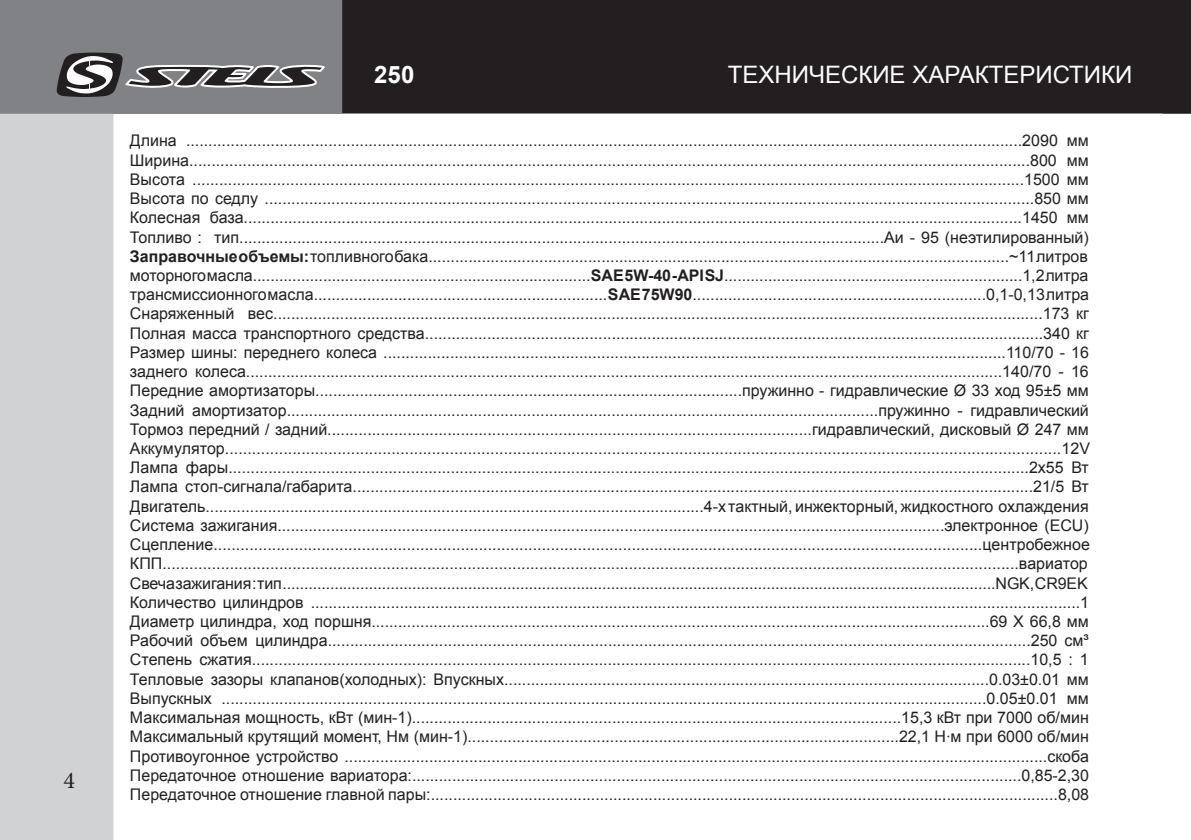
<style>
.page{position:relative;width:1191px;height:840px;background:#fff}
.page>*{position:absolute;margin:0;border:0;box-sizing:border-box;transform-origin:0 0}
.t1{font:24px "Arial";color:#fff}
.t2{font:700 24px "Arial";color:#fff}
.t3{font:24px "Minion Pro";color:#231f20}
.t4{font:16px "Arial";color:#231f20}
.s1{font-weight:700}
</style>
<div class="page">
<div style="left:342px;top:0;width:820px;height:113px;background:#231f20"></div>
<div style="left:0;top:113px;width:113px;height:726px;background:#d1d2d4"></div>
<svg style="left:0;top:0;width:342px;height:113px;background:#7e8082"></svg>
<div style="left:1162px;top:0;width:29px;height:113px;background:#231f20"></div>
<p class="t3" style="left:64px;top:763px;width:13px">4</p>
<p class="t2" style="left:374px;top:59px;width:42px">250</p>
<p class="t1" style="left:727px;top:59px;width:406px">ТЕХНИЧЕСКИЕ ХАРАКТЕРИСТИКИ</p>
<p class="t4" style="left:130px;top:130px;width:960px">Длина ............................................................................................................................................................................................2090 мм</p>
<p class="t4" style="left:130px;top:149px;width:960px">Ширина.............................................................................................................................................................................................800 мм</p>
<p class="t4" style="left:130px;top:169px;width:960px">Высота ...........................................................................................................................................................................................1500 мм</p>
<p class="t4" style="left:130px;top:188px;width:960px">Высота по седлу .............................................................................................................................................................................850 мм</p>
<p class="t4" style="left:130px;top:207px;width:960px">Колесная база...............................................................................................................................................................................1450 мм</p>
<p class="t4" style="left:130px;top:226px;width:960px">Топливо : тип.................................................................................................................................................Аи - 95 (неэтилированный)</p>
<p class="t4" style="left:130px;top:245px;width:959px"><span class="s1">Заправочные объемы:</span> топливного бака...................................................................................................................................~11 литров</p>
<p class="t4" style="left:130px;top:265px;width:960px">моторного масла.............................................................................<span class="s1">SAE 5W-40 - API SJ</span>....................................................................1,2 литра</p>
<p class="t4" style="left:130px;top:284px;width:960px">трансмиссионного масла.................................................................. <span class="s1">SAE 75W90</span>..................................................................0,1-0,13 литра</p>
<p class="t4" style="left:130px;top:303px;width:960px">Снаряженный вес.............................................................................................................................................................................173 кг</p>
<p class="t4" style="left:130px;top:322px;width:960px">Полная масса транспортного средства...........................................................................................................................................340 кг</p>
<p class="t4" style="left:130px;top:341px;width:960px">Размер шины: переднего колеса ............................................................................................................................................110/70 - 16</p>
<p class="t4" style="left:130px;top:361px;width:960px">заднего колеса..........................................................................................................................................................................140/70 - 16</p>
<p class="t4" style="left:130px;top:380px;width:960px">Передние амортизаторы................................................................................................пружинно - гидравлические Ø 33 ход 95±5 мм</p>
<p class="t4" style="left:130px;top:399px;width:960px">Задний амортизатор.....................................................................................................................................пружинно - гидравлический</p>
<p class="t4" style="left:130px;top:418px;width:960px">Тормоз передний / задний.............................................................................................................гидравлический, дисковый Ø 247 мм</p>
<p class="t4" style="left:130px;top:437px;width:961px">Аккумулятор..........................................................................................................................................................................................12V</p>
<p class="t4" style="left:130px;top:457px;width:960px">Лампа фары....................................................................................................................................................................................2х55 Вт</p>
<p class="t4" style="left:130px;top:476px;width:960px">Лампа стоп-сигнала/габарита.........................................................................................................................................................21/5 Вт</p>
<p class="t4" style="left:130px;top:495px;width:960px">Двигатель................................................................................................................4-х тактный, инжекторный, жидкостного охлаждения</p>
<p class="t4" style="left:130px;top:514px;width:960px">Система зажигания......................................................................................................................................................электронное (ECU)</p>
<p class="t4" style="left:130px;top:533px;width:961px">Сцепление...........................................................................................................................................................................центробежное</p>
<p class="t4" style="left:130px;top:553px;width:959px">КПП...............................................................................................................................................................................................вариатор</p>
<p class="t4" style="left:130px;top:572px;width:959px">Свеча зажигания : тип .....................................................................................................................................................................NGK, CR9EK</p>
<p class="t4" style="left:130px;top:591px;width:960px">Количество цилиндров .............................................................................................................................................................................1</p>
<p class="t4" style="left:130px;top:610px;width:960px">Диаметр цилиндра, ход поршня...........................................................................................................................................69 Х 66,8 мм</p>
<p class="t4" style="left:130px;top:629px;width:960px">Рабочий объем цилиндра..............................................................................................................................................................250 см³</p>
<p class="t4" style="left:130px;top:649px;width:960px">Степень сжатия...............................................................................................................................................................................10,5 : 1</p>
<p class="t4" style="left:130px;top:668px;width:960px">Тепловые зазоры клапанов(холодных): Впускных.............................................................................................................0.03±0.01 мм</p>
<p class="t4" style="left:130px;top:687px;width:960px">Выпускных ............................................................................................................................................................................0.05±0.01 мм</p>
<p class="t4" style="left:130px;top:706px;width:960px">Максимальная мощность, кВт (мин-1)..............................................................................................................15,3 кВт при 7000 об/мин</p>
<p class="t4" style="left:130px;top:725px;width:960px">Максимальный крутящий момент, Нм (мин-1).................................................................................................22,1 Н·м при 6000 об/мин</p>
<p class="t4" style="left:130px;top:745px;width:960px">Противоугонное устройство ..............................................................................................................................................................скоба</p>
<p class="t4" style="left:130px;top:764px;width:960px">Передаточное отношение вариатора:.........................................................................................................................................0,85-2,30</p>
<p class="t4" style="left:130px;top:783px;width:960px">Передаточное отношение главной пары:.............................................................................................................................................8,08</p>
</div>
